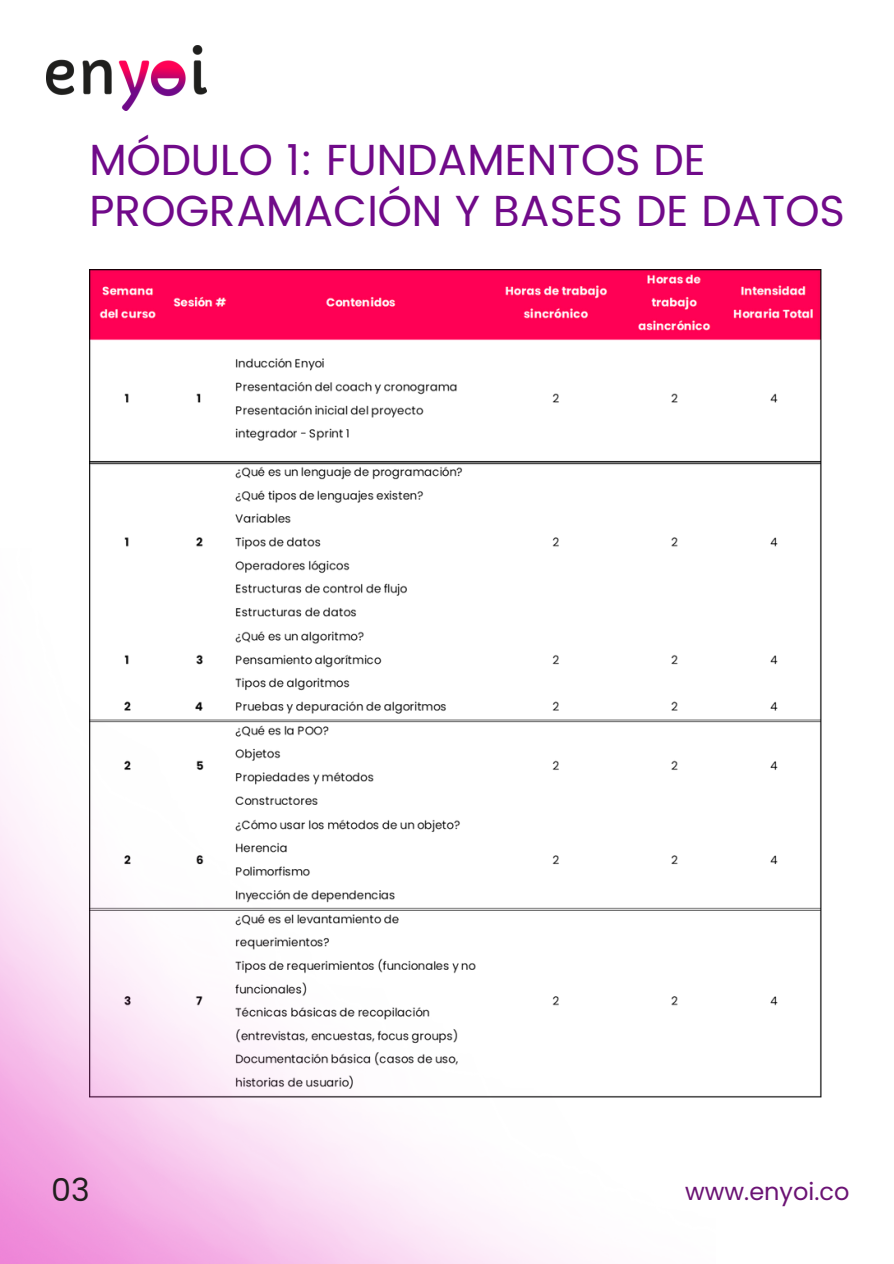
<style>
.page{position:relative;width:894px;height:1264px;background:#fff}
.page>*{position:absolute;margin:0;border:0;box-sizing:border-box;transform-origin:0 0}
.t1{font:43.5px/51.8px "Poppins";color:#700a89}
.t2{font:31.5px "Poppins";color:#1f1f1d}
.t3{font:24px "Poppins";color:#6b1374}
</style>
<div class="page">
<img style="left:89px;top:269px;width:732px;height:828px">
<img style="left:0;top:549px;width:715px;height:714px">
<img style="left:47px;top:46px;width:160px;height:64px">
<h1 class="t1" style="left:89px;top:134px;width:757px">MÓDULO 1: FUNDAMENTOS DE<br>PROGRAMACIÓN Y BASES DE DATOS</h1>
<p class="t2" style="left:51px;top:1171px;width:40px">03</p>
<p class="t3" style="left:685px;top:1174px;width:166px">www.enyoi.co</p>
</div>
